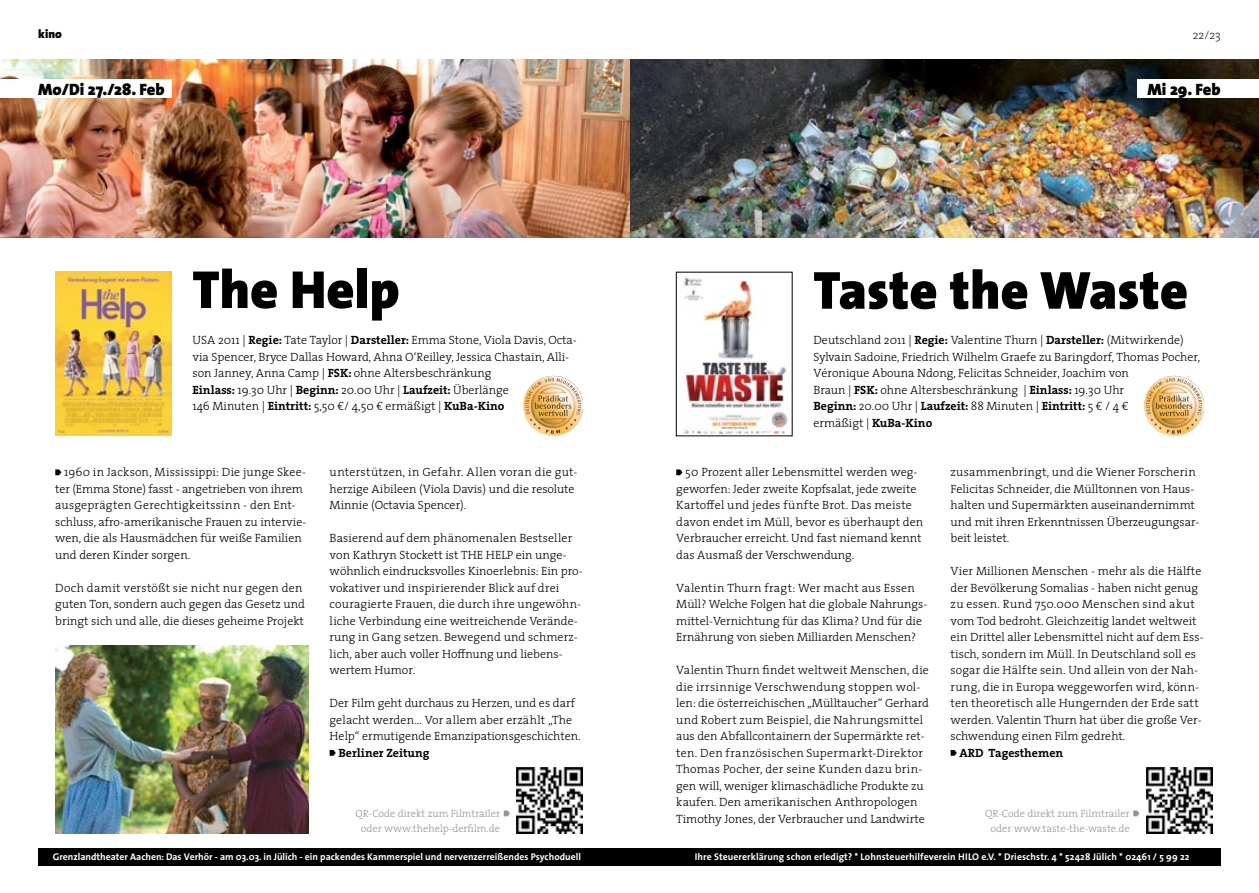
<style>
.page{position:relative;width:1259px;height:893px;background:#fff}
.page>*{position:absolute;margin:0;border:0;box-sizing:border-box;transform-origin:0 0}
.t1{font:900 54px "The Sans";color:#000}
.t2{font:900 16.5px "The Sans";color:#000}
.t3{font:300 12px/16.5px "The Serif";color:#000}
.t4{font:700 12px "The Serif";color:#000}
.t5{font:200 12px "The Serif";color:#000}
.t6{font:900 12px "The Sans";color:#000}
.t7{font:300 10.5px/15px "The Serif";color:#939598;text-align:center}
.t8{font:700 9.75px "The Sans";color:#fff}
.s1{font-weight:700}
</style>
<div class="page">
<div style="left:38px;top:848px;width:1182px;height:17px;background:#000"></div>
<img style="left:629px;top:60px;width:630px;height:177px">
<img style="left:683px;top:276px;width:105px;height:158px">
<div style="left:676px;top:272px;width:116px;height:164px;border:1px solid #000"></div>
<svg style="left:676px;top:469px;width:6px;height:6px"></svg>
<svg style="left:950px;top:750px;width:6px;height:6px"></svg>
<img style="left:1146px;top:767px;width:66px;height:66px">
<svg style="left:1144px;top:376px;width:59px;height:60px"></svg>
<svg style="left:523px;top:376px;width:60px;height:60px"></svg>
<img style="left:517px;top:767px;width:66px;height:66px">
<img style="left:0;top:60px;width:629px;height:177px">
<img style="left:55px;top:271px;width:116px;height:165px">
<svg style="left:55px;top:469px;width:6px;height:6px"></svg>
<svg style="left:330px;top:750px;width:6px;height:6px"></svg>
<img style="left:55px;top:645px;width:253px;height:188px">
<div style="left:0;top:79px;width:171px;height:19px;background:#fff"></div>
<div style="left:1137px;top:79px;width:122px;height:19px;background:#fff"></div>
<svg style="left:504px;top:810px;width:6px;height:6px"></svg>
<svg style="left:1133px;top:810px;width:6px;height:6px"></svg>
<p class="t6" style="left:38px;top:24px;width:25px">kino</p>
<p class="t5" style="left:1192px;top:25px;width:29px">22/23</p>
<h2 class="t2" style="left:38px;top:76px;width:128px">Mo/Di 27./28. Feb</h2>
<h2 class="t2" style="left:1147px;top:76px;width:75px">Mi 29. Feb</h2>
<h1 class="t1" style="left:192px;top:244px;width:209px">The Help</h1>
<p class="t3" style="left:192px;top:332px;width:386px">USA 2011 | <span class="s1">Regie:</span> Tate Taylor | <span class="s1">Darsteller:</span> Emma Stone, Viola Davis, Octa&shy;via Spencer, Bryce Dallas Howard, Ahna O‘Reilley, Jessica Chastain, Alli&shy;son Janney, Anna Camp | <span class="s1">FSK:</span> ohne Altersbeschränkung<br><span class="s1">Einlass:</span> 19.30 Uhr | <span class="s1">Beginn:</span> 20.00 Uhr | <span class="s1">Laufzeit:</span> Überlänge<br>146 Minuten | <span class="s1">Eintritt:</span> 5,50 €/ 4,50 € ermäßigt | <span class="s1">KuBa-Kino</span></p>
<h1 class="t1" style="left:813px;top:245px;width:376px">Taste the Waste</h1>
<p class="t3" style="left:813px;top:332px;width:388px">Deutschland 2011 | <span class="s1">Regie:</span> Valentine Thurn | <span class="s1">Darsteller:</span> (Mitwirkende)<br>Sylvain Sadoine, Friedrich Wilhelm Graefe zu Baringdorf, Thomas Pocher, Véronique Abouna Ndong, Felicitas Schneider, Joachim von<br>Braun | <span class="s1">FSK:</span> ohne Altersbeschränkung | <span class="s1">Einlass:</span> 19.30 Uhr<br><span class="s1">Beginn:</span> 20.00 Uhr | <span class="s1">Laufzeit:</span> 88 Minuten | <span class="s1">Eintritt:</span> 5 € / 4 €<br>ermäßigt | <span class="s1">KuBa-Kino</span></p>
<p class="t3" style="left:676px;top:464px;width:248px;text-indent:9px">50 Prozent aller Lebensmittel werden weg&shy;geworfen: Jeder zweite Kopfsalat, jede zweite Kartoffel und jedes fünfte Brot. Das meiste davon endet im Müll, bevor es überhaupt den Verbraucher erreicht. Und fast niemand kennt das Ausmaß der Verschwendung.</p>
<p class="t3" style="left:676px;top:579px;width:252px">Valentin Thurn fragt: Wer macht aus Essen Müll? Welche Folgen hat die globale Nahrungs&shy;mittel-Vernichtung für das Klima? Und für die Ernährung von sieben Milliarden Menschen?</p>
<p class="t3" style="left:676px;top:662px;width:254px">Valentin Thurn findet weltweit Menschen, die die irrsinnige Verschwendung stoppen wol&shy;len: die österreichischen „Mülltaucher“ Gerhard und Robert zum Beispiel, die Nahrungsmittel aus den Abfallcontainern der Supermärkte ret&shy;ten. Den französischen Supermarkt-Direktor Thomas Pocher, der seine Kunden dazu brin&shy;gen will, weniger klimaschädliche Produkte zu kaufen. Den amerikanischen Anthropologen Timothy Jones, der Verbraucher und Landwirte</p>
<p class="t3" style="left:330px;top:464px;width:249px">unterstützen, in Gefahr. Allen voran die gut&shy;herzige Aibileen (Viola Davis) und die resolute<br>Minnie (Octavia Spencer).</p>
<p class="t3" style="left:330px;top:530px;width:255px">Basierend auf dem phänomenalen Bestseller von Kathryn Stockett ist THE HELP ein unge&shy;wöhnlich eindrucksvolles Kinoerlebnis: Ein pro&shy;vokativer und inspirierender Blick auf drei couragierte Frauen, die durch ihre ungewöhn&shy;liche Verbindung eine weitreichende Verände&shy;rung in Gang setzen. Bewegend und schmerz&shy;lich, aber auch voller Hoffnung und liebens&shy;wertem Humor.</p>
<p class="t3" style="left:330px;top:695px;width:253px">Der Film geht durchaus zu Herzen, und es darf gelacht werden... Vor allem aber erzählt „The<br>Help“ ermutigende Emanzipationsgeschichten.</p>
<p class="t4" style="left:338px;top:743px;width:93px">Berliner Zeitung</p>
<p class="t3" style="left:55px;top:464px;width:252px;text-indent:9px">1960 in Jackson, Mississippi: Die junge Skee&shy;ter (Emma Stone) fasst - angetrieben von ihrem ausgeprägten Gerechtigkeitssinn - den Ent&shy;schluss, afro-amerikanische Frauen zu intervie&shy;wen, die als Hausmädchen für weiße Familien und deren Kinder sorgen.</p>
<p class="t3" style="left:55px;top:579px;width:251px">Doch damit verstößt sie nicht nur gegen den guten Ton, sondern auch gegen das Gesetz und bringt sich und alle, die dieses geheime Projekt</p>
<p class="t3" style="left:950px;top:464px;width:250px">zusammenbringt, und die Wiener Forscherin Felicitas Schneider, die Mülltonnen von Haus&shy;halten und Supermärkten auseinandernimmt und mit ihren Erkenntnissen Überzeugungsar&shy;beit leistet.</p>
<p class="t3" style="left:950px;top:563px;width:254px">Vier Millionen Menschen - mehr als die Hälfte der Bevölkerung Somalias - haben nicht genug zu essen. Rund 750.000 Menschen sind akut vom Tod bedroht. Gleichzeitig landet weltweit ein Drittel aller Lebensmittel nicht auf dem Ess&shy;tisch, sondern im Müll. In Deutschland soll es sogar die Hälfte sein. Und allein von der Nah&shy;rung, die in Europa weggeworfen wird, könn&shy;ten theoretisch alle Hungernden der Erde satt werden. Valentin Thurn hat über die große Ver&shy;schwendung einen Film gedreht.</p>
<p class="t4" style="left:959px;top:743px;width:105px">ARD Tagesthemen</p>
<p class="t7" style="left:355px;top:805px;width:146px">QR-Code direkt zum Filmtrailer oder www.thehelp-derfilm.de</p>
<p class="t7" style="left:985px;top:805px;width:146px">QR-Code direkt zum Filmtrailer oder www.taste-the-waste.de</p>
<p class="t8" style="left:53px;top:848px;width:530px">Grenzlandtheater Aachen: Das Verhör - am 03.03. in Jülich - ein packendes Kammerspiel und nervenzerreißendes Psychoduell</p>
<p class="t8" style="left:694px;top:848px;width:496px">Ihre Steuererklärung schon erledigt? * Lohnsteuerhilfeverein HILO e.V. * Drieschstr. 4 * 52428 Jülich * 02461 / 5 99 22</p>
</div>
